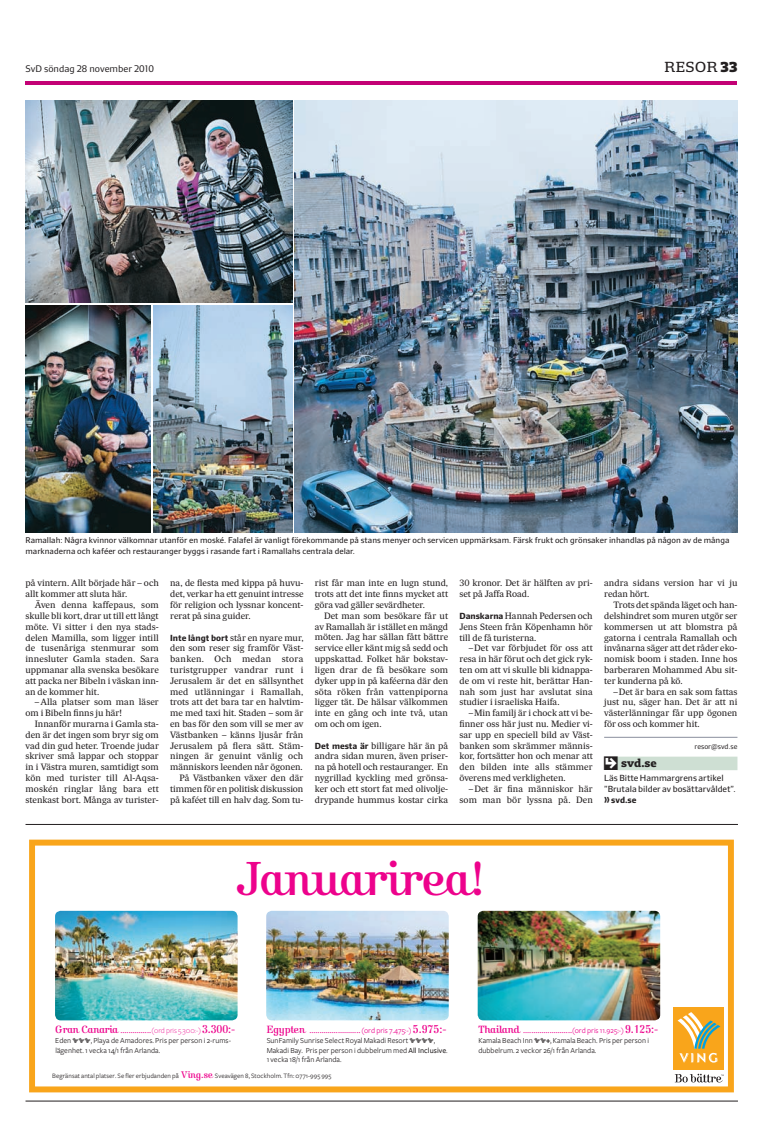
<style>
.page{position:relative;width:763px;height:1132px;background:#fff}
.page>*{position:absolute;margin:0;border:0;box-sizing:border-box;transform-origin:0 0}
.t1{font:49.5px "Vingskrift";letter-spacing:.005em;color:#ed028c}
.t2{font:500 14px "Sueca Slab";letter-spacing:.05em;color:#231f20}
.t3{font:800 11px "Sueca Slab";color:#231f20}
.t4{font:10.9px "Freight Sans";color:#ed028c}
.t5{font:9.2px "Sueca Sans";color:#231f20}
.t6{font:8.8px/10.8px "Sueca Text";color:#231f20;text-align:justify}
.t7{font:500 8.5px/10.8px "Sueca Sans";color:#231f20}
.t8{font:700 8.5px "Sueca Sans";color:#231f20}
.t9{font:500 8px/10.8px "Sueca Sans";color:#231f20}
.t10{font:7.9px/9.4px "Freight Sans";letter-spacing:.005em;color:#231f20}
.t11{font:7px "Sueca Sans";color:#231f20}
.t12{font:6.9px "Freight Sans";letter-spacing:.01em;color:#231f20}
.s1{font-weight:800}
.s2{font-family:"Sueca Sans";font-weight:700;font-size:8.5px}
.s3{font-family:"Vingskrift"}
.s4{font-size:7.9px}
.s5{font-family:"Vingskrift";font-size:11.9px}
.s6{font-family:"Ving";font-size:6.4px}
.s7{font-weight:500}
.s8{font-weight:300;font-size:7.9px}
.s9{font-family:"Vingskrift";font-size:9.9px;color:#ed028c}
</style>
<div class="page">
<hr style="left:26px;top:81px;width:711px;height:3px;background:#c30175">
<hr style="left:604px;top:736px;width:133px;height:1px;background:#8a8f9d">
<div style="left:617px;top:756px;width:120px;height:14px;background:#cedfd3"></div>
<img style="left:295px;top:100px;width:442px;height:432px">
<img style="left:26px;top:305px;width:124px;height:227px">
<img style="left:153px;top:305px;width:139px;height:227px">
<img style="left:26px;top:100px;width:266px;height:202px">
<img style="left:266px;top:910px;width:182px;height:109px">
<img style="left:477px;top:910px;width:183px;height:109px">
<img style="left:55px;top:910px;width:182px;height:109px">
<div style="left:673px;top:1007px;width:51px;height:62px;background:#f9a51b"></div>
<svg style="left:677px;top:1012px;width:43px;height:50px"></svg>
<svg style="left:674px;top:1073px;width:49px;height:9px"></svg>
<div style="left:29px;top:839px;width:704px;height:252px;border:6px solid #f9a51b"></div>
<hr style="left:26px;top:1100px;width:712px;height:1px;background:#231f20">
<hr style="left:26px;top:824px;width:712px;height:1px;background:#231f20">
<p class="t5" style="left:26px;top:63px;width:130px">SvD söndag 28 november 2010</p>
<h2 class="t2" style="left:664px;top:58px;width:74px">RESOR <span class="s1">33</span></h2>
<p class="t9" style="left:26px;top:534px;width:705px">Ramallah: Några kvinnor välkomnar utanför en moské. Falafel är vanligt förekommande på stans menyer och servicen uppmärksam. Färsk frukt och grönsaker inhandlas på någon av de många marknaderna och kaféer och restauranger byggs i rasande fart i Ramallahs centrala delar.</p>
<p class="t6" style="left:26px;top:577px;width:135px">på vintern. Allt började här – och allt kommer att sluta här.</p>
<p class="t6" style="left:26px;top:599px;width:135px;text-indent:9px">Även denna kaffepaus, som skulle bli kort, drar ut till ett långt möte. Vi sitter i den nya stads&shy;delen Mamilla, som ligger intill de tusenåriga stenmurar som innesluter Gamla staden. Sara uppmanar alla svenska besökare att packa ner Bibeln i väskan inn&shy;an de kommer hit.</p>
<p class="t6" style="left:26px;top:696px;width:135px;text-indent:9px">– Alla platser som man läser om i Bibeln finns ju här!</p>
<p class="t6" style="left:26px;top:718px;width:135px;text-indent:9px">Innanför murarna i Gamla sta&shy;den är det ingen som bryr sig om vad din gud heter. Troende judar skriver små lappar och stoppar in i Västra muren, samtidigt som kön med turister till Al-Aqsa&shy;moskén ringlar lång bara ett stenkast bort. Många av turister-</p>
<p class="t6" style="left:170px;top:577px;width:135px">na, de flesta med kippa på huvu&shy;det, verkar ha ett genuint intresse för religion och lyssnar koncent&shy;rerat på sina guider.</p>
<p class="t6" style="left:170px;top:631px;width:135px;text-align:right"><span class="s2">Inte långt bort</span> står en nyare mur, den som reser sig framför Väst&shy;banken. Och medan stora turistgrupper vandrar runt i<br>Jerusalem är det en sällsynthet med utlänningar i Ramallah, trots att det bara tar en halvtim&shy;me med taxi hit. Staden – som är en bas för den som vill se mer av<br>Västbanken – känns ljusår från<br>Jerusalem på flera sätt. Stäm&shy;ningen är genuint vänlig och människors leenden når ögonen.<br>På Västbanken växer den där timmen för en politisk diskussion på kaféet till en halv dag. Som tu-</p>
<p class="t6" style="left:315px;top:577px;width:135px">rist får man inte en lugn stund, trots att det inte finns mycket att göra vad gäller sevärdheter.</p>
<p class="t6" style="left:315px;top:610px;width:135px;text-indent:9px">Det man som besökare får ut av Ramallah är i stället en mängd möten. Jag har sällan fått bättre service eller känt mig så sedd och uppskattad. Folket här bokstav&shy;ligen drar de få besökare som dyker upp in på kaféerna där den söta röken från vattenpiporna ligger tät. De hälsar välkommen inte en gång och inte två, utan om och om igen.</p>
<p class="t6" style="left:315px;top:739px;width:135px"><span class="s2">Det mesta är</span> billigare här än på andra sidan muren, även priser&shy;na på hotell och restauranger. En nygrillad kyckling med grönsa&shy;ker och ett stort fat med olivolje&shy;drypande hummus kostar cirka</p>
<p class="t6" style="left:459px;top:577px;width:135px">30 kronor. Det är hälften av pri&shy;set på Jaffa Road.</p>
<p class="t6" style="left:459px;top:610px;width:135px"><span class="s2">Danskarna</span> Hannah Pedersen och Jens Steen från Köpenhamn hör till de få turisterna.</p>
<p class="t6" style="left:459px;top:642px;width:135px;text-indent:9px">– Det var förbjudet för oss att resa in här förut och det gick ryk&shy;ten om att vi skulle bli kidnappa&shy;de om vi reste hit, berättar Han&shy;nah som just har avslutat sina studier i israeliska Haifa.</p>
<p class="t6" style="left:459px;top:707px;width:135px;text-indent:9px">– Min familj är i chock att vi be&shy;finner oss här just nu. Medier vi&shy;sar upp en speciell bild av Väst&shy;banken som skrämmer männis&shy;kor, fortsätter hon och menar att den bilden inte alls stämmer överens med verkligheten.</p>
<p class="t6" style="left:459px;top:783px;width:135px;text-align:right">– Det är fina människor här som man bör lyssna på. Den</p>
<p class="t6" style="left:604px;top:577px;width:135px">andra sidans version har vi ju redan hört.</p>
<p class="t6" style="left:604px;top:599px;width:135px;text-indent:9px">Trots det spända läget och han&shy;delshindret som muren utgör ser kommersen ut att blomstra på gatorna i centrala Ramallah och invånarna säger att det råder eko&shy;nomisk boom i staden. Inne hos barberaren Mohammed Abu sit&shy;ter kunderna på kö.</p>
<p class="t6" style="left:604px;top:685px;width:135px;text-indent:9px">– Det är bara en sak som fattas just nu, säger han. Det är att ni västerlänningar får upp ögonen för oss och kommer hit.</p>
<p class="t11" style="left:694px;top:741px;width:44px">resor@svd.se</p>
<p class="t7" style="left:604px;top:772px;width:133px">Läs Bitte Hammargrens artikel ”Brutala bilder av bosättarvåldet”.</p>
<p class="t8" style="left:611px;top:794px;width:27px">svd.se</p>
<p class="t3" style="left:621px;top:756px;width:37px">svd.se</p>
<h1 class="t1" style="left:236px;top:849px;width:250px">Januarirea!</h1>
<p class="t4" style="left:267px;top:1023px;width:181px"><span class="s3">Egypten</span> ..........................<span class="s4">(ord.pris.7.475:-).</span><span class="s5">5.975:-</span></p>
<p class="t10" style="left:267px;top:1035px;width:184px">SunFamily Sunrise Select Royal Makadi Resort <span class="s6">4</span>,.<br>Makadi Bay...Pris per person.i.dubbelrum med <span class="s7">All Inclusive</span>...<br>1.vecka 18/1 från Arlanda.</p>
<p class="t4" style="left:55px;top:1023px;width:181px"><span class="s3">Gran Canaria</span> ................<span class="s8">(ord pris 5.300:-)</span> <span class="s5">3.300:-</span></p>
<p class="t10" style="left:55px;top:1035px;width:177px">Eden <span class="s6">3</span>,.Playa de Amadores. Pris per person.i.2-rums&shy;lägenhet..1.vecka 14/1 från Arlanda.</p>
<p class="t12" style="left:52px;top:1071px;width:281px">Begränsat antal platser. Se fler erbjudanden på..<span class="s9">Ving.se</span> Sveavägen 8, Stockholm. Tfn: 0771-995 995</p>
<p class="t4" style="left:478px;top:1023px;width:181px"><span class="s3">Thailand</span> .........................<span class="s4">(ord.pris.11.925:-).</span><span class="s5">9.125:-</span></p>
<p class="t10" style="left:478px;top:1035px;width:173px">Kamala Beach Inn <span class="s6">w</span>,.Kamala Beach. Pris per person.i. dubbelrum..2.veckor 26/1 från Arlanda.</p>
</div>
